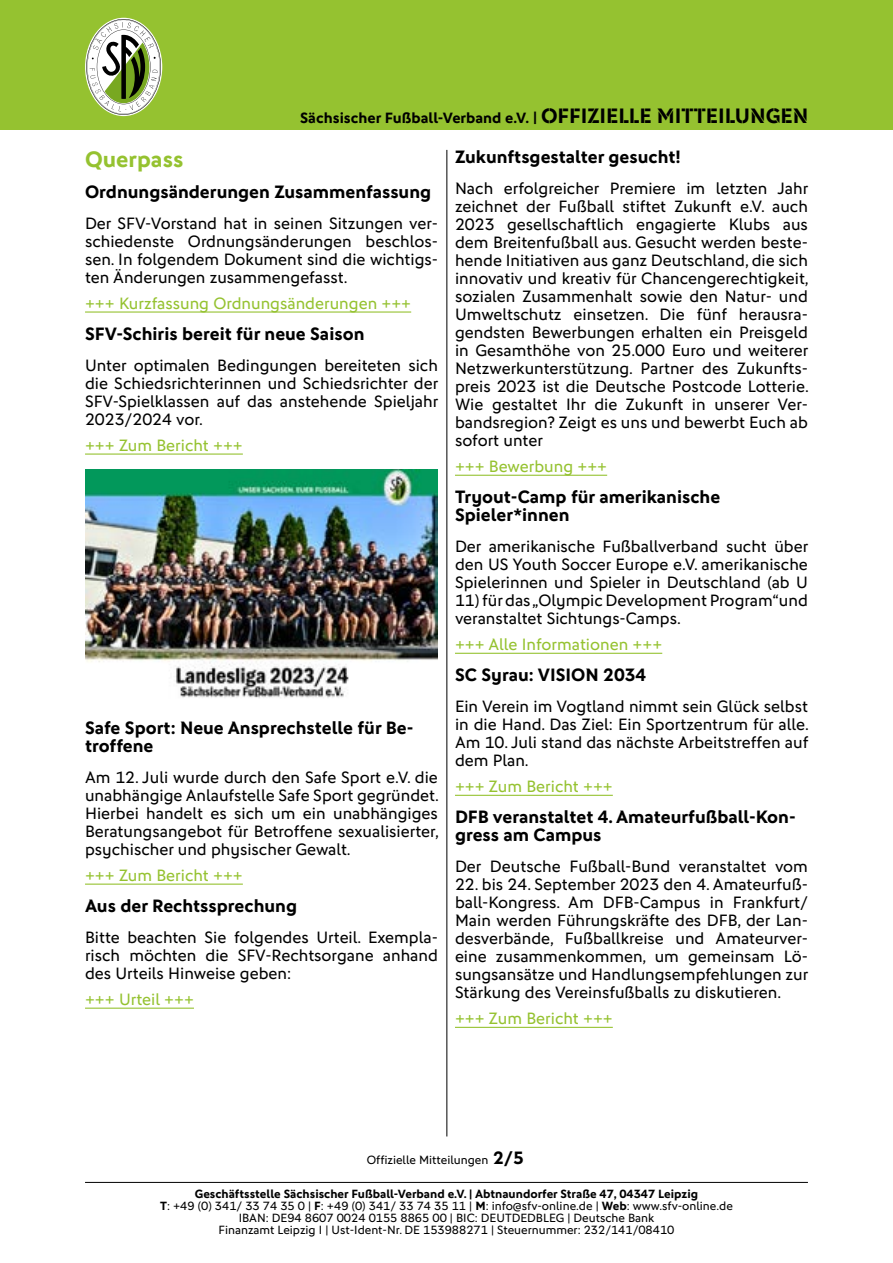
<style>
.page{position:relative;width:893px;height:1263px;background:#fff}
.page>*{position:absolute;margin:0;border:0;box-sizing:border-box;transform-origin:0 0}
.t1{font:700 22.5px "DFB Sans";color:#95c230}
.t2{font:700 18px/18px "DFB Sans";color:#000}
.t3{font:16.5px/18px "DFB Sans";color:#000;text-align:justify}
.t4{font:16.5px "DFB Sans";color:#95c230}
.t5{font:700 15px "DFB Sans";color:#000}
.t6{font:12px/12px "DFB Sans";color:#000;text-align:center}
.s1{font-family:"DFB Stencil";font-weight:400}
.s2{font-family:"DFB Stencil";font-weight:400;font-size:21px}
.s3{font-weight:700;font-size:18px}
.s4{font-weight:700}
</style>
<div class="page">
<div style="left:0;top:0;width:893px;height:130px;background:#95c230"></div>
<svg style="left:86px;top:19px;width:75px;height:96px"></svg>
<hr style="left:85px;top:1182px;width:723px;height:1px;background:#000">
<hr style="left:85px;top:311px;width:326px;height:2px;background:#95c230">
<hr style="left:85px;top:453px;width:158px;height:2px;background:#95c230">
<hr style="left:85px;top:883px;width:158px;height:2px;background:#95c230">
<hr style="left:85px;top:1007px;width:109px;height:2px;background:#95c230">
<hr style="left:455px;top:475px;width:152px;height:1px;background:#95c230">
<hr style="left:455px;top:653px;width:207px;height:1px;background:#95c230">
<hr style="left:455px;top:795px;width:158px;height:1px;background:#95c230">
<hr style="left:455px;top:1027px;width:158px;height:1px;background:#95c230">
<hr style="left:446px;top:150px;width:1px;height:986px;background:#000">
<img style="left:85px;top:470px;width:353px;height:228px">
<p class="t5" style="left:300px;top:109px;width:510px">Sächsischer Fußball-Verband e.V. <span class="s1">|</span> <span class="s2">OFFIZIELLE MITTEILUNGEN</span></p>
<h1 class="t1" style="left:85px;top:146px;width:100px">Querpass</h1>
<p class="t2" style="left:85px;top:182px;width:348px">Ordnungsänderungen Zusammenfassung</p>
<p class="t3" style="left:85px;top:214px;width:354px">Der SFV-Vorstand hat in seinen Sitzungen ver&shy;schiedenste Ordnungsänderungen beschlos&shy;sen. In folgendem Dokument sind die wichtigs&shy;ten Änderungen zusammengefasst.</p>
<p class="t4" style="left:85px;top:294px;width:328px">+++ Kurzfassung Ordnungsänderungen +++</p>
<p class="t2" style="left:85px;top:324px;width:281px">SFV-Schiris bereit für neue Saison</p>
<p class="t3" style="left:85px;top:356px;width:355px">Unter optimalen Bedingungen bereiteten sich die Schiedsrichterinnen und Schiedsrichter der SFV-Spielklassen auf das anstehende Spieljahr 2023/2024 vor.</p>
<p class="t4" style="left:85px;top:436px;width:159px">+++ Zum Bericht +++</p>
<p class="t2" style="left:85px;top:718px;width:330px">Safe Sport: Neue Ansprechstelle für Be&shy;troffene</p>
<p class="t3" style="left:85px;top:768px;width:355px">Am 12. Juli wurde durch den Safe Sport e.V. die unabhängige Anlaufstelle Safe Sport gegründet.<br>Hierbei handelt es sich um ein unabhängiges Beratungsangebot für Betroffene sexualisierter, psychischer und physischer Gewalt.</p>
<p class="t4" style="left:85px;top:866px;width:159px">+++ Zum Bericht +++</p>
<p class="t2" style="left:85px;top:896px;width:214px">Aus der Rechtssprechung</p>
<p class="t3" style="left:85px;top:928px;width:354px">Bitte beachten Sie folgendes Urteil. Exempla&shy;risch möchten die SFV-Rechtsorgane anhand des Urteils Hinweise geben:</p>
<p class="t4" style="left:85px;top:990px;width:110px">+++ Urteil +++</p>
<p class="t2" style="left:455px;top:147px;width:227px">Zukunftsgestalter gesucht!</p>
<p class="t3" style="left:455px;top:179px;width:355px">Nach erfolgreicher Premiere im letzten Jahr zeichnet der Fußball stiftet Zukunft e.V. auch 2023 gesellschaftlich engagierte Klubs aus dem Breitenfußball aus. Gesucht werden beste&shy;hende Initiativen aus ganz Deutschland, die sich innovativ und kreativ für Chancengerechtigkeit, sozialen Zusammenhalt sowie den Natur- und Umweltschutz einsetzen. Die fünf herausra&shy;gendsten Bewerbungen erhalten ein Preisgeld in Gesamthöhe von 25.000 Euro und weiterer Netzwerkunterstützung. Partner des Zukunfts&shy;preis 2023 ist die Deutsche Postcode Lotterie.<br>Wie gestaltet Ihr die Zukunft in unserer Ver&shy;bandsregion? Zeigt es uns und bewerbt Euch ab sofort unter</p>
<p class="t4" style="left:455px;top:457px;width:154px">+++ Bewerbung +++</p>
<p class="t2" style="left:455px;top:487px;width:267px">Tryout-Camp für amerikanische<br>Spieler*innen</p>
<p class="t3" style="left:455px;top:537px;width:355px">Der amerikanische Fußballverband sucht über den US Youth Soccer Europe e.V. amerikanische Spielerinnen und Spieler in Deutschland (ab U</p>
<p class="t3" style="left:455px;top:591px;width:354px">11) für das „Olympic Development Program“und veranstaltet Sichtungs-Camps.</p>
<p class="t4" style="left:455px;top:635px;width:209px">+++ Alle Informationen +++</p>
<p class="t2" style="left:455px;top:665px;width:193px">SC Syrau: VISION 2034</p>
<p class="t3" style="left:455px;top:697px;width:355px">Ein Verein im Vogtland nimmt sein Glück selbst in die Hand. Das Ziel: Ein Sportzentrum für alle.<br>Am 10. Juli stand das nächste Arbeitstreffen auf dem Plan.</p>
<p class="t4" style="left:455px;top:777px;width:159px">+++ Zum Bericht +++</p>
<p class="t2" style="left:455px;top:807px;width:342px">DFB veranstaltet 4. Amateurfußball-Kon&shy;gress am Campus</p>
<p class="t3" style="left:455px;top:857px;width:354px">Der Deutsche Fußball-Bund veranstaltet vom</p>
<p class="t3" style="left:455px;top:875px;width:355px">22. bis 24. September 2023 den 4. Amateurfuß&shy;ball-Kongress. Am DFB-Campus in Frankfurt/ Main werden Führungskräfte des DFB, der Lan&shy;desverbände, Fußballkreise und Amateurver&shy;eine zusammenkommen, um gemeinsam Lö&shy;sungsansätze und Handlungsempfehlungen zur Stärkung des Vereinsfußballs zu diskutieren.</p>
<p class="t4" style="left:455px;top:1009px;width:159px">+++ Zum Bericht +++</p>
<p class="t6" style="left:367px;top:1154px;width:159px">Offizielle Mitteilungen <span class="s3">2/5</span></p>
<p class="t6" style="left:160px;top:1188px;width:574px"><span class="s4">Geschäftsstelle Sächsischer Fußball-Verband e.V. | Abtnaundorfer Straße 47, 04347 Leipzig<br>T</span>: +49 (0) 341/ 33 74 35 0 | <span class="s4">F</span>: +49 (0) 341/ 33 74 35 11 | <span class="s4">M</span>: info@sfv-online.de | <span class="s4">Web</span>: www.sfv-online.de IBAN: DE94 8607 0024 0155 8865 00 | BIC: DEUTDEDBLEG | Deutsche Bank<br>Finanzamt Leipzig I | Ust-Ident-Nr. DE 153988271 | Steuernummer: 232/141/08410</p>
</div>
